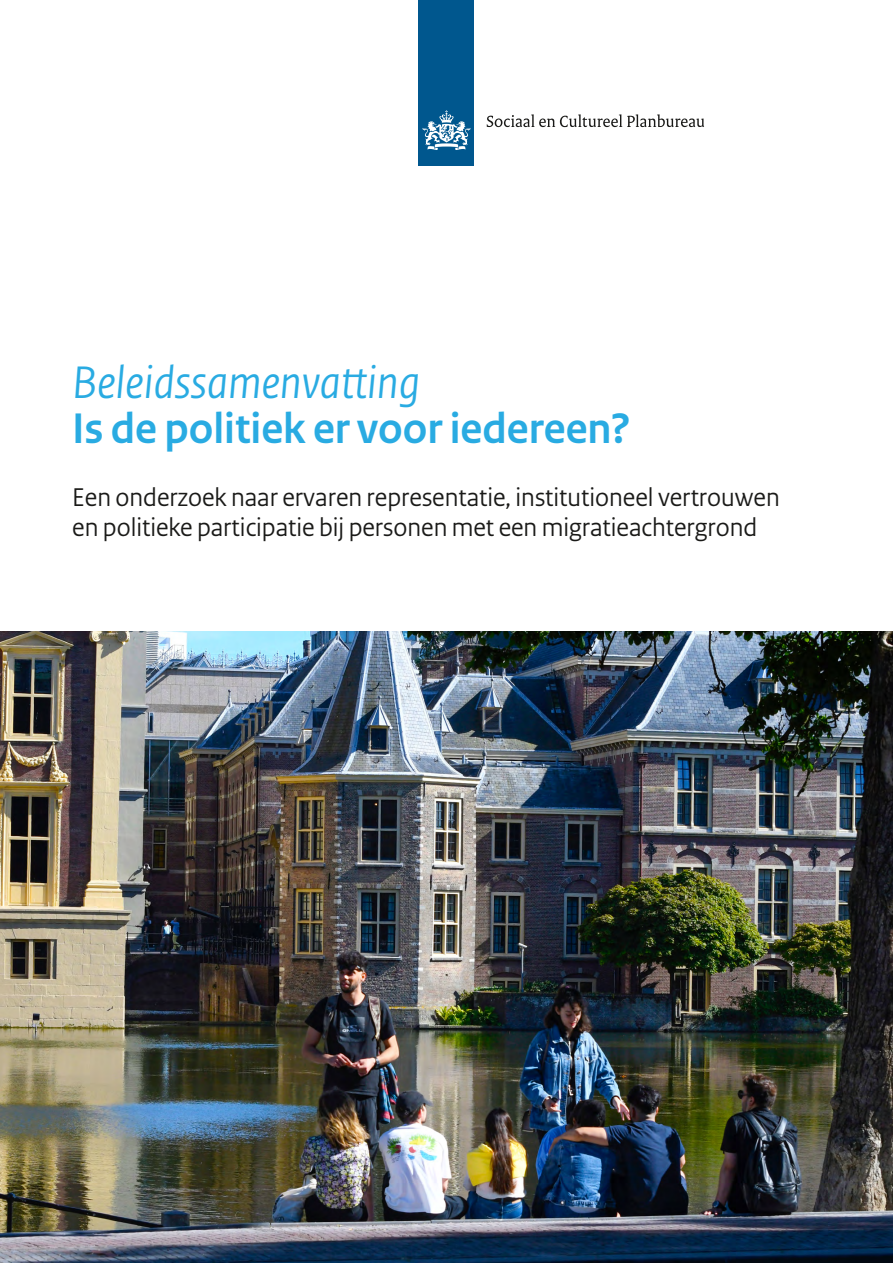
<style>
.page{position:relative;width:893px;height:1263px;background:#fff}
.page>*{position:absolute;margin:0;border:0;box-sizing:border-box;transform-origin:0 0}
.P_Boventitel{font:italic 48px "Rijksoverheid Sans Heading";color:#29abe2}
.H1_01_RO_Titel{font:700 45px "Rijksoverheid Sans Heading";color:#29abe2}
.P_02_RO_Subtitel{font:27px/30px "Rijksoverheid Sans Heading";color:#1a1a18}
</style>
<div class="page">
<img style="left:0;top:631px;width:893px;height:632px">
<div style="left:419px;top:0;width:55px;height:166px;background:#00578e"></div>
<svg style="left:423px;top:110px;width:47px;height:40px"></svg>
<svg style="left:487px;top:114px;width:217px;height:13px"></svg>
<p class="P_Boventitel" style="left:72px;top:355px;width:349px">Beleidssamenvatting</p>
<h1 class="H1_01_RO_Titel" style="left:72px;top:403px;width:560px">Is de politiek er voor iedereen?</h1>
<p class="P_02_RO_Subtitel" style="left:72px;top:482px;width:709px">Een onderzoek naar ervaren representatie, institutioneel vertrouwen en politieke participatie bij personen met een migratieachtergrond</p>
</div>
